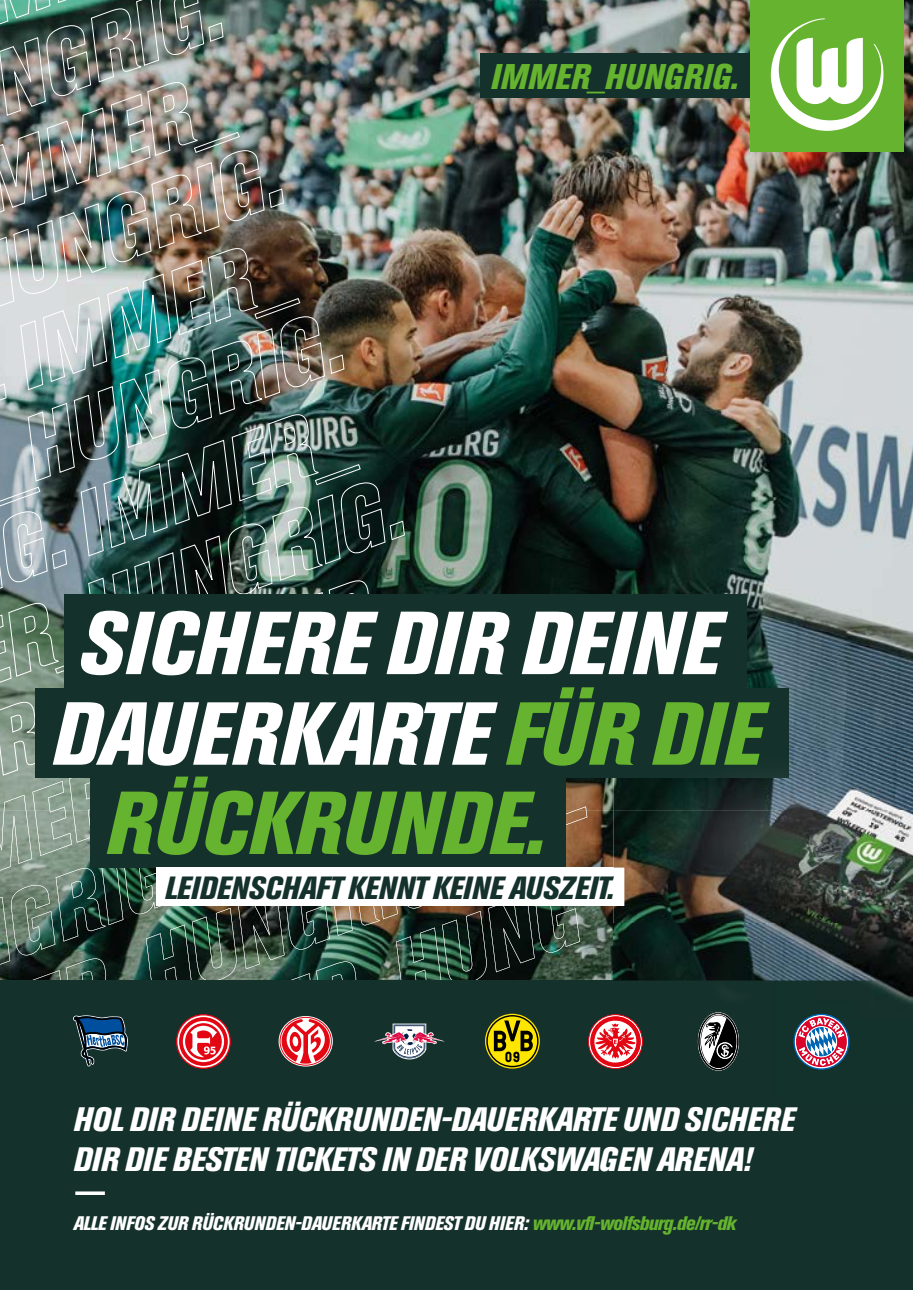
<style>
.page{position:relative;width:913px;height:1290px;background:#fff}
.page>*{position:absolute;margin:0;border:0;box-sizing:border-box;transform-origin:0 0}
.t1{font:italic 800 condensed 88.38px "Akzidenz Grotesk BE";letter-spacing:-.02em;color:#fff}
.t2{font:italic 800 condensed 88.38px "Akzidenz Grotesk BE";color:#fff}
.t3{font:italic 800 condensed 88.38px "Akzidenz Grotesk BE";color:#65b32e}
.t4{font:italic 800 condensed 35.35px "Akzidenz Grotesk BE";color:#65b32e}
.t5{font:italic 800 condensed 33.6px/40.2px "Akzidenz Grotesk BE";color:#fff}
.t6{font:italic 800 condensed 31.85px "Akzidenz Grotesk BE";color:#14312b}
.t7{font:italic 800 condensed 19.43px "Akzidenz Grotesk BE";letter-spacing:-.02em;color:#fff}
.s1{color:#65b32e}
</style>
<div class="page">
<img style="left:421px;top:0;width:492px;height:810px">
<img style="left:0;top:0;width:421px;height:649px">
<div style="left:750px;top:0;width:153px;height:152px;background:#65b32e"></div>
<svg style="left:771px;top:18px;width:112px;height:113px"></svg>
<img style="left:0;top:810px;width:613px;height:170px">
<img style="left:0;top:810px;width:101px;height:60px">
<img style="left:101px;top:868px;width:185px;height:57px">
<img style="left:286px;top:810px;width:301px;height:139px">
<img style="left:290px;top:906px;width:290px;height:74px">
<div style="left:65px;top:595px;width:682px;height:97px;background:#14312b"></div>
<div style="left:35px;top:688px;width:753px;height:90px;background:#14312b"></div>
<div style="left:90px;top:776px;width:475px;height:92px;background:#14312b"></div>
<div style="left:481px;top:53px;width:269px;height:45px;background:#14312b"></div>
<div style="left:0;top:980px;width:913px;height:310px;background:#14312b"></div>
<svg style="left:374px;top:1023px;width:70px;height:36px"></svg>
<svg style="left:485px;top:1014px;width:55px;height:54px"></svg>
<svg style="left:486px;top:1015px;width:52px;height:52px"></svg>
<svg style="left:488px;top:1016px;width:49px;height:50px"></svg>
<svg style="left:494px;top:1020px;width:41px;height:42px;background:#988a00"></svg>
<svg style="left:73px;top:1015px;width:55px;height:51px"></svg>
<svg style="left:176px;top:1014px;width:55px;height:55px"></svg>
<svg style="left:177px;top:1015px;width:52px;height:52px"></svg>
<svg style="left:179px;top:1017px;width:49px;height:49px"></svg>
<svg style="left:183px;top:1021px;width:41px;height:41px"></svg>
<svg style="left:185px;top:1023px;width:37px;height:37px"></svg>
<svg style="left:190px;top:1026px;width:27px;height:31px"></svg>
<svg style="left:279px;top:1016px;width:54px;height:50px"></svg>
<svg style="left:281px;top:1019px;width:49px;height:44px;background:#da6c72"></svg>
<div style="left:280px;top:1017px;width:51px;height:48px;border:1px solid #e30613;border-radius:50%"></div>
<div style="left:156px;top:868px;width:468px;height:38px;background:#fff"></div>
<svg style="left:75px;top:1191px;width:30px;height:4px"></svg>
<img style="left:613px;top:748px;width:300px;height:232px">
<img style="left:613px;top:748px;width:175px;height:30px">
<img style="left:613px;top:980px;width:162px;height:65px">
<img style="left:775px;top:980px;width:138px;height:66px">
<svg style="left:588px;top:1014px;width:55px;height:55px"></svg>
<img style="left:698px;top:1012px;width:41px;height:59px">
<img style="left:698px;top:1013px;width:40px;height:57px">
<img style="left:700px;top:1014px;width:37px;height:55px">
<svg style="left:700px;top:1015px;width:36px;height:53px;background:#636565"></svg>
<img style="left:793px;top:1014px;width:56px;height:56px">
<img style="left:795px;top:1015px;width:53px;height:53px">
<svg style="left:796px;top:1016px;width:51px;height:51px;background:#a97892"></svg>
<img style="left:613px;top:868px;width:11px;height:38px">
<svg style="left:613px;top:876px;width:1px;height:23px"></svg>
<p class="t4" style="left:491px;top:57px;width:250px">IMMER_HUNGRIG.</p>
<h1 class="t2" style="left:78px;top:595px;width:643px">SICHERE DIR DEINE</h1>
<h1 class="t1" style="left:51px;top:685px;width:712px">DAUERKARTE <span class="s1">FÜR DIE</span></h1>
<h1 class="t3" style="left:105px;top:775px;width:443px">RÜCKRUNDE.</h1>
<p class="t6" style="left:164px;top:870px;width:451px">LEIDENSCHAFT KENNT KEINE AUSZEIT.</p>
<p class="t5" style="left:73px;top:1100px;width:723px">HOL DIR DEINE RÜCKRUNDEN-DAUERKARTE UND SICHERE<br>DIR DIE BESTEN TICKETS IN DER VOLKSWAGEN ARENA!</p>
<p class="t7" style="left:73px;top:1212px;width:664px">ALLE INFOS ZUR RÜCKRUNDEN-DAUERKARTE FINDEST DU HIER: <span class="s1">www.vfl-wolfsburg.de/rr-dk</span></p>
</div>
